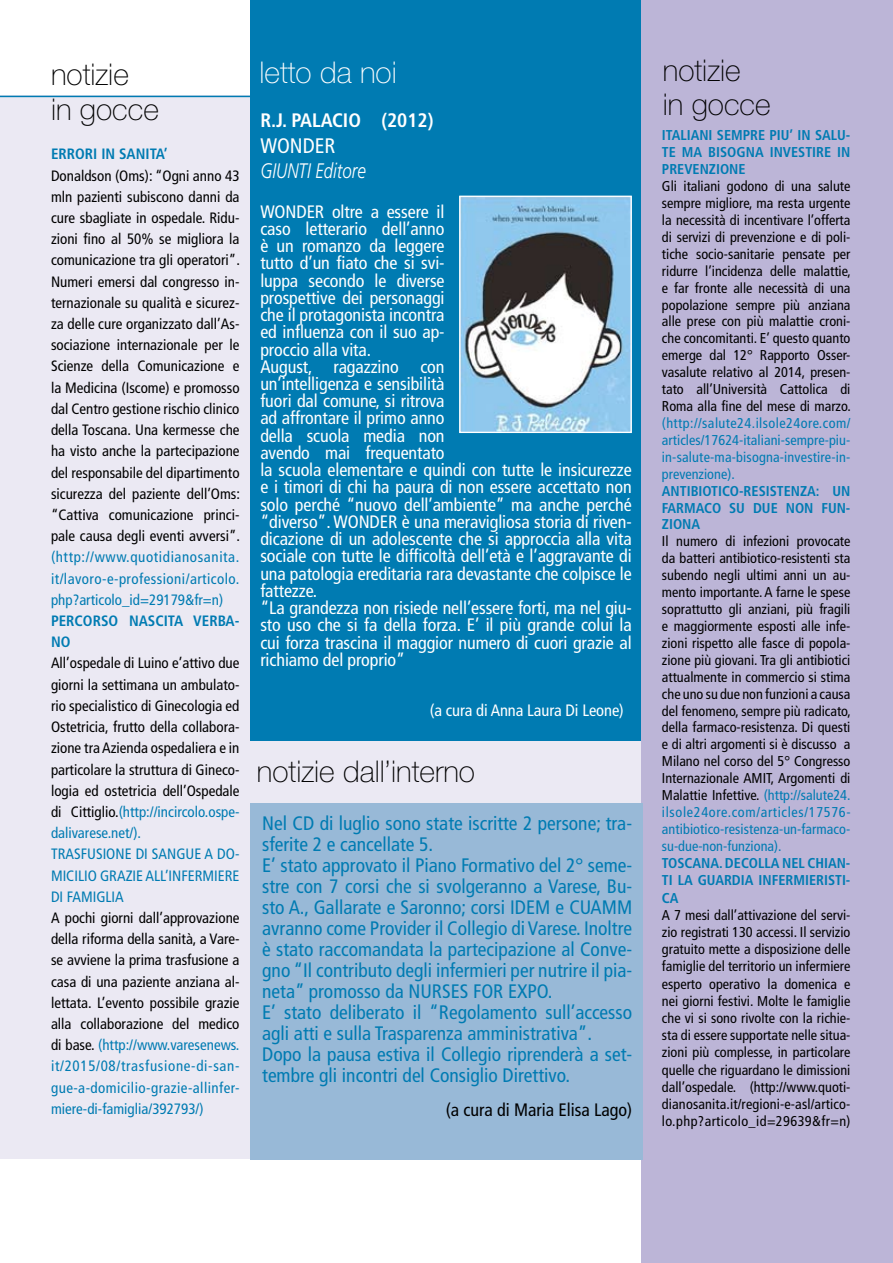
<style>
.page{position:relative;width:893px;height:1263px;background:#fff}
.page>*{position:absolute;margin:0;border:0;box-sizing:border-box;transform-origin:0 0}
.t1{font:100 30px/34.5px "Helvetica Neue LT Std";color:#000}
.t2{font:100 30px "Helvetica Neue";color:#fff}
.t3{font:italic 300 21px "Frutiger LT Std";color:#fff;scale:.8 1}
.t4{font:condensed 21px "Frutiger LT Std";color:#fff}
.t5{font:condensed 19.5px/21px "Frutiger LT Std";color:#007bb2}
.t6{font:700 condensed 19.5px "Frutiger LT Std";color:#fff}
.t7{font:condensed 18px/17.2px "Frutiger LT Std";letter-spacing:-.005em;color:#fff}
.t8{font:condensed 18px "Frutiger LT Std";color:#000}
.t9{font:condensed 16.5px "Frutiger LT Std";letter-spacing:-.005em;color:#fff}
.t10{font:condensed 15px/21.1px "Frutiger LT Std";color:#000;text-align:justify}
.t11{font:condensed 15px/21.1px "Frutiger LT Std";letter-spacing:.03em;color:#007bb2;text-align:justify}
.t12{font:700 condensed 15px/21.1px "Frutiger LT Std";color:#007bb2}
.t13{font:condensed 14.25px/17px "Frutiger LT Std";letter-spacing:.005em;color:#000;text-align:justify}
.t14{font:700 condensed 14.25px/17px "Frutiger LT Std";color:#007bb2;text-align:justify}
.t15{font:condensed 14.25px/17px "Frutiger LT Std";letter-spacing:.01em;color:#007bb2;text-align:justify}
.s1{color:#007bb2}
</style>
<div class="page">
<div style="left:0;top:96px;width:893px;height:1063px;background:#ebe9f3"></div>
<hr style="left:0;top:96px;width:893px;height:1px;background:#007bb2">
<div style="left:251px;top:0;width:391px;height:740px;background:#007bb2"></div>
<div style="left:641px;top:0;width:252px;height:1263px;background:#bcb5d7"></div>
<img style="left:461px;top:198px;width:169px;height:233px">
<div style="left:459px;top:196px;width:173px;height:237px;border:1px solid #fff"></div>
<div style="left:250px;top:803px;width:393px;height:356px;background:#98b9d7"></div>
<h1 class="t1" style="left:51px;top:57px;width:109px">notizie<br>in gocce</h1>
<p class="t12" style="left:51px;top:144px;width:118px">ERRORI IN SANITA’</p>
<p class="t10" style="left:51px;top:165px;width:191px">Donaldson (Oms): “Ogni anno 43 mln pazienti subiscono danni da cure sbagliate in ospedale. Ridu&shy;zioni fino al 50% se migliora la comunicazione tra gli operatori”.<br>Numeri emersi dal congresso in&shy;ternazionale su qualità e sicurez&shy;za delle cure organizzato dall’As&shy;sociazione internazionale per le Scienze della Comunicazione e la Medicina (Iscome) e promosso dal Centro gestione rischio clinico della Toscana. Una kermesse che ha visto anche la partecipazione del responsabile del dipartimento sicurezza del paziente dell’Oms: “Cattiva comunicazione princi&shy;pale causa degli eventi avversi”.</p>
<p class="t11" style="left:51px;top:547px;width:190px">(http://www.quotidianosanita. it/lavoro-e-professioni/articolo. php?articolo_id=29179&amp;fr=n)</p>
<p class="t12" style="left:51px;top:610px;width:190px">PERCORSO NASCITA VERBA-<br>NO</p>
<p class="t10" style="left:51px;top:653px;width:190px;text-align:left">All’ospedale di Luino e’attivo due giorni la settimana un ambulato&shy;rio specialistico di Ginecologia ed<br>Ostetricia, frutto della collabora&shy;zione tra Azienda ospedaliera e in particolare la struttura di Gineco&shy;logia ed ostetricia dell’Ospedale di Cittiglio.<span class="s1">(http://incircolo.ospe&shy;dalivarese.net/).<br>TRASFUSIONE DI SANGUE A DO-<br>MICILIO GRAZIE ALL’INFERMIERE<br>DI FAMIGLIA</span></p>
<p class="t10" style="left:51px;top:907px;width:190px">A pochi giorni dall’approvazione della riforma della sanità, a Vare&shy;se avviene la prima trasfusione a casa di una paziente anziana al&shy;lettata. L’evento possibile grazie alla collaborazione del medico di base. <span class="s1">(http://www.varesenews. it/2015/08/trasfusione-di-san&shy;gue-a-domicilio-grazie-allinfer&shy;miere-di-famiglia/392793/)</span></p>
<h1 class="t2" style="left:259px;top:55px;width:139px">letto da noi</h1>
<h3 class="t6" style="left:260px;top:109px;width:175px">R.J. PALACIO (2012)</h3>
<h2 class="t4" style="left:260px;top:133px;width:77px">WONDER</h2>
<h2 class="t3" style="left:260px;top:159px;width:133px">GIUNTI Editore</h2>
<p class="t7" style="left:260px;top:203px;width:373px">WONDER oltre a essere il<br>caso letterario dell’anno<br>è un romanzo da leggere<br>tutto d’un fiato che si svi-<br>luppa secondo le diverse<br>prospettive dei personaggi<br>che il protagonista incontra<br>ed influenza con il suo ap-<br>proccio alla vita.<br>August, ragazzino con<br>un’intelligenza e sensibilità<br>fuori dal comune, si ritrova<br>ad affrontare il primo anno<br>della scuola media non<br>avendo mai frequentato<br>la scuola elementare e quindi con tutte le insicurezze e i timori di chi ha paura di non essere accettato non solo perché “nuovo dell’ambiente” ma anche perché “diverso”. WONDER è una meravigliosa storia di riven&shy;dicazione di un adolescente che si approccia alla vita sociale con tutte le difficoltà dell’età e l’aggravante di una patologia ereditaria rara devastante che colpisce le fattezze.<br>“La grandezza non risiede nell’essere forti, ma nel giu&shy;sto uso che si fa della forza. E’ il più grande colui la cui forza trascina il maggior numero di cuori grazie al richiamo del proprio”</p>
<p class="t9" style="left:430px;top:700px;width:195px">(a cura di Anna Laura Di Leone)</p>
<h1 class="t1" style="left:257px;top:754px;width:220px">notizie dall’interno</h1>
<p class="t5" style="left:262px;top:812px;width:371px">Nel CD di luglio sono state iscritte 2 persone; tra&shy;sferite 2 e cancellate 5.<br>E’ stato approvato il Piano Formativo del 2° seme&shy;stre con 7 corsi che si svolgeranno a Varese, Bu&shy;sto A., Gallarate e Saronno; corsi IDEM e CUAMM avranno come Provider il Collegio di Varese. Inoltre è stato raccomandata la partecipazione al Conve&shy;gno “Il contributo degli infermieri per nutrire il pia&shy;neta” promosso da NURSES FOR EXPO.<br>E’ stato deliberato il “Regolamento sull’accesso agli atti e sulla Trasparenza amministrativa”.<br>Dopo la pausa estiva il Collegio riprenderà a set&shy;tembre gli incontri del Consiglio Direttivo.</p>
<p class="t8" style="left:446px;top:1099px;width:188px">(a cura di Maria Elisa Lago)</p>
<h1 class="t1" style="left:663px;top:53px;width:109px">notizie<br>in gocce</h1>
<p class="t14" style="left:662px;top:127px;width:190px">ITALIANI SEMPRE PIU’ IN SALU-TE MA BISOGNA INVESTIRE IN PREVENZIONE</p>
<p class="t13" style="left:662px;top:178px;width:191px">Gli italiani godono di una salute sempre migliore, ma resta urgente la necessità di incentivare l’offerta di servizi di prevenzione e di poli&shy;tiche socio-sanitarie pensate per ridurre l’incidenza delle malattie, e far fronte alle necessità di una popolazione sempre più anziana alle prese con più malattie croni&shy;che concomitanti. E’ questo quanto emerge dal 12° Rapporto Osser&shy;vasalute relativo al 2014, presen&shy;tato all’Università Cattolica di Roma alla fine del mese di marzo.</p>
<p class="t15" style="left:662px;top:415px;width:190px">(http://salute24.ilsole24ore.com/ articles/17624-italiani-sempre-piu&shy;in-salute-ma-bisogna-investire-in&shy;prevenzione).</p>
<p class="t14" style="left:662px;top:482px;width:190px">ANTIBIOTICO-RESISTENZA: UN FARMACO SU DUE NON FUN-ZIONA</p>
<p class="t13" style="left:662px;top:533px;width:191px">Il numero di infezioni provocate da batteri antibiotico-resistenti sta subendo negli ultimi anni un au&shy;mento importante. A farne le spese soprattutto gli anziani, più fragili e maggiormente esposti alle infe&shy;zioni rispetto alle fasce di popola&shy;zione più giovani. Tra gli antibiotici attualmente in commercio si stima che uno su due non funzioni a causa del fenomeno, sempre più radicato, della farmaco-resistenza. Di questi e di altri argomenti si è discusso a Milano nel corso del 5° Congresso Internazionale AMIT, Argomenti di Malattie Infettive. <span class="s1">(http://salute24. ilsole24ore.com/articles/17576- antibiotico-resistenza-un-farmaco&shy;su-due-non-funziona).</span></p>
<p class="t14" style="left:662px;top:854px;width:190px">TOSCANA. DECOLLA NEL CHIAN-TI LA GUARDIA INFERMIERISTI-CA</p>
<p class="t13" style="left:662px;top:906px;width:190px">A 7 mesi dall’attivazione del servi&shy;zio registrati 130 accessi. Il servizio gratuito mette a disposizione delle famiglie del territorio un infermiere esperto operativo la domenica e nei giorni festivi. Molte le famiglie che vi si sono rivolte con la richie&shy;sta di essere supportate nelle situa&shy;zioni più complesse, in particolare quelle che riguardano le dimissioni dall’ospedale. (http://www.quoti&shy;dianosanita.it/regioni-e-asl/artico&shy;lo.php?articolo_id=29639&amp;fr=n)</p>
</div>
